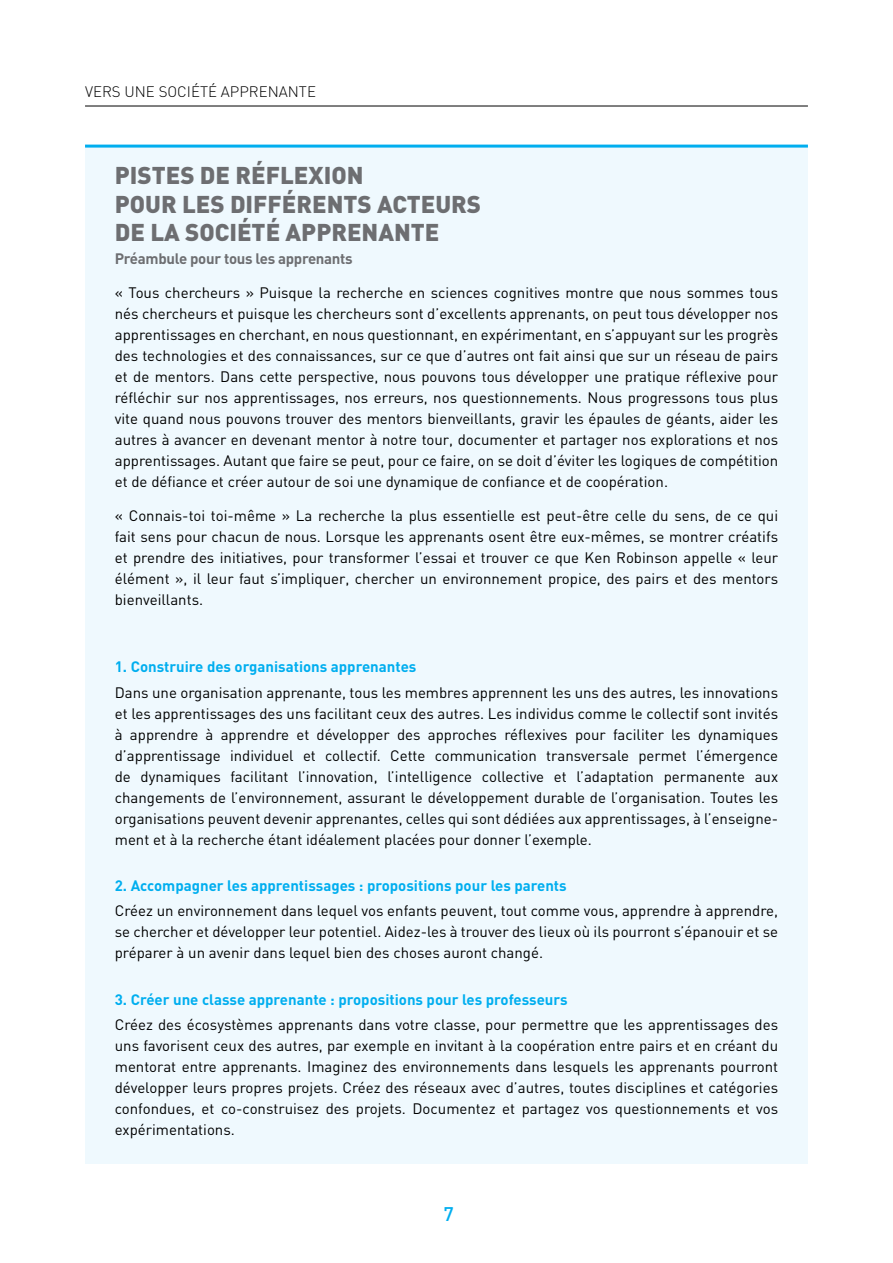
<style>
.page{position:relative;width:893px;height:1263px;background:#fff}
.page>*{position:absolute;margin:0;border:0;box-sizing:border-box;transform-origin:0 0}
.t1{font:900 24px/28.8px "DIN";color:#6d6e71}
.t2{font:500 19.5px "DIN";color:#00aeef}
.t3{font:15px/21px "DIN";color:#000;text-align:justify}
.t4{font:700 15px "DIN";color:#00aeef}
.t5{font:700 15px "DIN";letter-spacing:-.02em;color:#6d6e71}
.t6{font:300 15px "DIN";color:#000}
</style>
<div class="page">
<hr style="left:85px;top:106px;width:723px;height:1px;background:#000">
<div style="left:85px;top:146px;width:723px;height:1017px;background:#eff9fe"></div>
<hr style="left:85px;top:145px;width:723px;height:3px;background:#00aeef">
<p class="t6" style="left:85px;top:82px;width:232px">VERS UNE SOCIÉTÉ APPRENANTE</p>
<h1 class="t1" style="left:115px;top:159px;width:368px">PISTES DE RÉFLEXION<br>POUR LES DIFFÉRENTS ACTEURS<br>DE LA SOCIÉTÉ APPRENANTE</h1>
<p class="t5" style="left:115px;top:249px;width:239px">Préambule pour tous les apprenants</p>
<p class="t3" style="left:115px;top:282px;width:665px">« Tous chercheurs » Puisque la recherche en sciences cognitives montre que nous sommes tous nés chercheurs et puisque les chercheurs sont d’excellents apprenants, on peut tous développer nos apprentissages en cherchant, en nous questionnant, en expérimentant, en s’appuyant sur les progrès des technologies et des connaissances, sur ce que d’autres ont fait ainsi que sur un réseau de pairs et de mentors. Dans cette perspective, nous pouvons tous développer une pratique réflexive pour réfléchir sur nos apprentissages, nos erreurs, nos questionnements. Nous progressons tous plus vite quand nous pouvons trouver des mentors bienveillants, gravir les épaules de géants, aider les autres à avancer en devenant mentor à notre tour, documenter et partager nos explorations et nos apprentissages. Autant que faire se peut, pour ce faire, on se doit d’éviter les logiques de compétition et de défiance et créer autour de soi une dynamique de confiance et de coopération.</p>
<p class="t3" style="left:115px;top:504px;width:665px">« Connais-toi toi-même » La recherche la plus essentielle est peut-être celle du sens, de ce qui fait sens pour chacun de nous. Lorsque les apprenants osent être eux-mêmes, se montrer créatifs et prendre des initiatives, pour transformer l’essai et trouver ce que Ken Robinson appelle « leur élément », il leur faut s’impliquer, chercher un environnement propice, des pairs et des mentors bienveillants.</p>
<p class="t4" style="left:115px;top:657px;width:303px">1. Construire des organisations apprenantes</p>
<p class="t3" style="left:115px;top:681px;width:665px">Dans une organisation apprenante, tous les membres apprennent les uns des autres, les innovations et les apprentissages des uns facilitant ceux des autres. Les individus comme le collectif sont invités à apprendre à apprendre et développer des approches réflexives pour faciliter les dynamiques d’apprentissage individuel et collectif. Cette communication transversale permet l’émergence de dynamiques facilitant l’innovation, l’intelligence collective et l’adaptation permanente aux changements de l’environnement, assurant le développement durable de l’organisation. Toutes les organisations peuvent devenir apprenantes, celles qui sont dédiées aux apprentissages, à l’enseigne&shy;ment et à la recherche étant idéalement placées pour donner l’exemple.</p>
<p class="t4" style="left:115px;top:876px;width:453px">2. Accompagner les apprentissages : propositions pour les parents</p>
<p class="t3" style="left:115px;top:900px;width:665px">Créez un environnement dans lequel vos enfants peuvent, tout comme vous, apprendre à apprendre, se chercher et développer leur potentiel. Aidez-les à trouver des lieux où ils pourront s’épanouir et se préparer à un avenir dans lequel bien des choses auront changé.</p>
<p class="t4" style="left:115px;top:990px;width:454px">3. Créer une classe apprenante : propositions pour les professeurs</p>
<p class="t3" style="left:115px;top:1014px;width:665px">Créez des écosystèmes apprenants dans votre classe, pour permettre que les apprentissages des uns favorisent ceux des autres, par exemple en invitant à la coopération entre pairs et en créant du mentorat entre apprenants. Imaginez des environnements dans lesquels les apprenants pourront développer leurs propres projets. Créez des réseaux avec d’autres, toutes disciplines et catégories confondues, et co-construisez des projets. Documentez et partagez vos questionnements et vos expérimentations.</p>
<h2 class="t2" style="left:443px;top:1201px;width:12px">7</h2>
</div>
